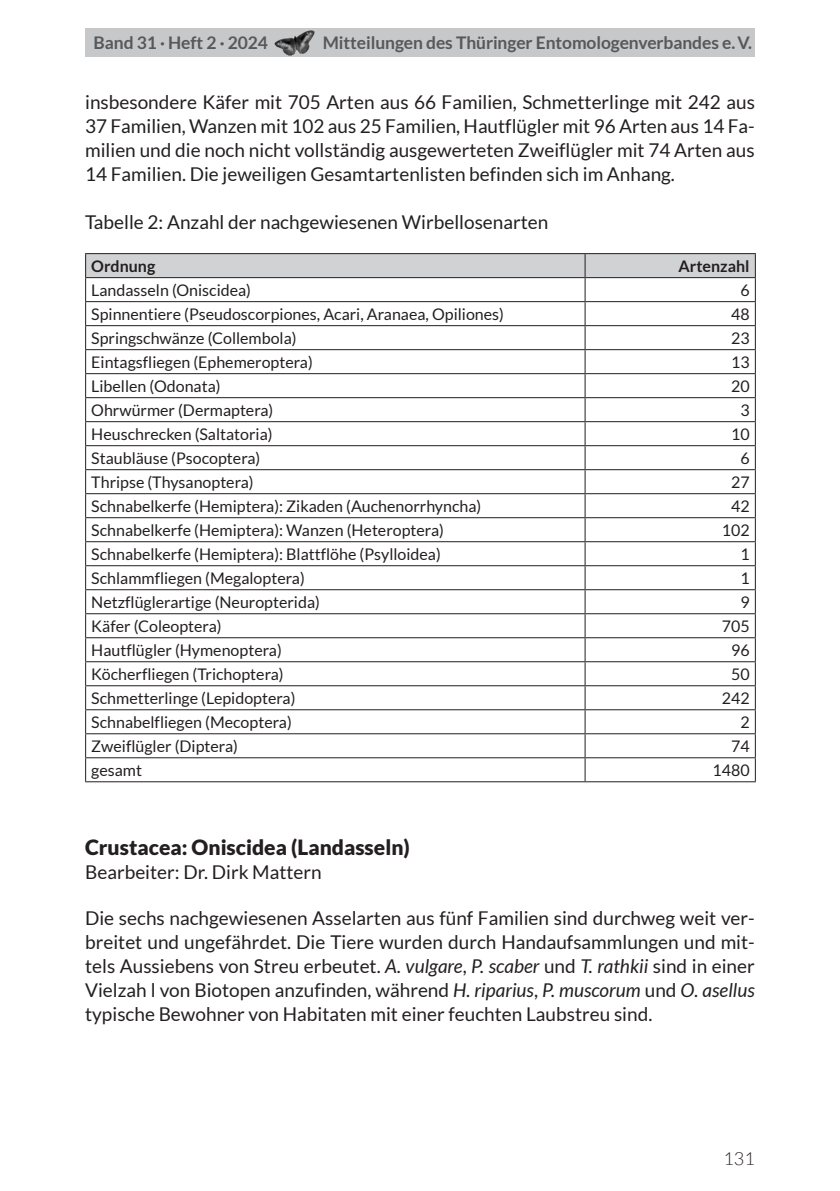
<style>
.page{position:relative;width:840px;height:1191px;background:#fff}
.page>*{position:absolute;margin:0;border:0;box-sizing:border-box;transform-origin:0 0}
.FT_head_kleiner{font:900 21px "Lato";color:#231f20}
.FT{font:19px/24px "Lato";color:#231f20;text-align:justify}
.t1{font:300 18px "Lato";color:#231f20}
.t2{font:700 17.4px "Lato";letter-spacing:-.005em;color:#57585a}
.FT-2{font:16px "Lato";color:#231f20}
.FT-3{font:700 16px "Lato";color:#231f20}
.s1{font-style:italic}
</style>
<div class="page">
<div style="left:85px;top:28px;width:669px;height:29px;background:#c7c8ca"></div>
<hr style="left:85px;top:253px;width:499px;height:1px;background:#231f20">
<hr style="left:584px;top:253px;width:171px;height:1px;background:#231f20">
<svg style="left:85px;top:254px;width:670px;height:527px"></svg>
<hr style="left:85px;top:781px;width:499px;height:1px;background:#231f20">
<hr style="left:584px;top:781px;width:171px;height:1px;background:#231f20">
<p class="t2" style="left:94px;top:33px;width:176px">Band 31 · Heft 2 · 2024</p>
<p class="t2" style="left:323px;top:33px;width:430px">Mitteilungen des Thüringer Entomologenverbandes e.V.</p>
<p class="FT" style="left:85px;top:90px;width:671px">insbesondere Käfer mit 705 Arten aus 66 Familien, Schmetterlinge mit 242 aus 37 Familien, Wanzen mit 102 aus 25 Familien, Hautflügler mit 96 Arten aus 14 Fa&shy;milien und die noch nicht vollständig ausgewerteten Zweiflügler mit 74 Arten aus 14 Familien. Die jeweiligen Gesamtartenlisten befinden sich im Anhang.</p>
<p class="FT" style="left:85px;top:210px;width:464px">Tabelle 2: Anzahl der nachgewiesenen Wirbellosenarten</p>
<p class="FT-3" style="left:91px;top:257px;width:65px">Ordnung</p>
<p class="FT-3" style="left:678px;top:257px;width:73px">Artenzahl</p>
<p class="FT-2" style="left:91px;top:281px;width:161px">Landasseln (Oniscidea)</p>
<p class="FT-2" style="left:740px;top:281px;width:11px">6</p>
<p class="FT-2" style="left:91px;top:305px;width:414px">Spinnentiere (Pseudoscorpiones, Acari, Aranaea, Opiliones)</p>
<p class="FT-2" style="left:730px;top:305px;width:20px">48</p>
<p class="FT-2" style="left:91px;top:329px;width:207px">Springschwänze (Collembola)</p>
<p class="FT-2" style="left:730px;top:329px;width:20px">23</p>
<p class="FT-2" style="left:91px;top:353px;width:223px">Eintagsfliegen (Ephemeroptera)</p>
<p class="FT-2" style="left:730px;top:353px;width:20px">13</p>
<p class="FT-2" style="left:91px;top:377px;width:131px">Libellen (Odonata)</p>
<p class="FT-2" style="left:730px;top:377px;width:20px">20</p>
<p class="FT-2" style="left:91px;top:401px;width:183px">Ohrwürmer (Dermaptera)</p>
<p class="FT-2" style="left:740px;top:401px;width:11px">3</p>
<p class="FT-2" style="left:91px;top:425px;width:183px">Heuschrecken (Saltatoria)</p>
<p class="FT-2" style="left:730px;top:425px;width:20px">10</p>
<p class="FT-2" style="left:91px;top:449px;width:170px">Staubläuse (Psocoptera)</p>
<p class="FT-2" style="left:740px;top:449px;width:11px">6</p>
<p class="FT-2" style="left:91px;top:473px;width:164px">Thripse (Thysanoptera)</p>
<p class="FT-2" style="left:730px;top:473px;width:20px">27</p>
<p class="FT-2" style="left:91px;top:497px;width:391px">Schnabelkerfe (Hemiptera): Zikaden (Auchenorrhyncha)</p>
<p class="FT-2" style="left:730px;top:497px;width:20px">42</p>
<p class="FT-2" style="left:91px;top:521px;width:354px">Schnabelkerfe (Hemiptera): Wanzen (Heteroptera)</p>
<p class="FT-2" style="left:721px;top:521px;width:29px">102</p>
<p class="FT-2" style="left:91px;top:545px;width:351px">Schnabelkerfe (Hemiptera): Blattflöhe (Psylloidea)</p>
<p class="FT-2" style="left:740px;top:545px;width:11px">1</p>
<p class="FT-2" style="left:91px;top:569px;width:215px">Schlammfliegen (Megaloptera)</p>
<p class="FT-2" style="left:740px;top:569px;width:11px">1</p>
<p class="FT-2" style="left:91px;top:593px;width:230px">Netzflüglerartige (Neuropterida)</p>
<p class="FT-2" style="left:740px;top:593px;width:11px">9</p>
<p class="FT-2" style="left:91px;top:617px;width:132px">Käfer (Coleoptera)</p>
<p class="FT-2" style="left:721px;top:617px;width:29px">705</p>
<p class="FT-2" style="left:91px;top:641px;width:192px">Hautflügler (Hymenoptera)</p>
<p class="FT-2" style="left:730px;top:641px;width:20px">96</p>
<p class="FT-2" style="left:91px;top:665px;width:194px">Köcherfliegen (Trichoptera)</p>
<p class="FT-2" style="left:730px;top:665px;width:20px">50</p>
<p class="FT-2" style="left:91px;top:689px;width:205px">Schmetterlinge (Lepidoptera)</p>
<p class="FT-2" style="left:721px;top:689px;width:29px">242</p>
<p class="FT-2" style="left:91px;top:713px;width:202px">Schnabelfliegen (Mecoptera)</p>
<p class="FT-2" style="left:740px;top:713px;width:11px">2</p>
<p class="FT-2" style="left:91px;top:737px;width:148px">Zweiflügler (Diptera)</p>
<p class="FT-2" style="left:730px;top:737px;width:20px">74</p>
<p class="FT-2" style="left:91px;top:761px;width:52px">gesamt</p>
<p class="FT-2" style="left:712px;top:761px;width:39px">1480</p>
<p class="FT_head_kleiner" style="left:85px;top:834px;width:326px">Crustacea: Oniscidea (Landasseln)</p>
<p class="FT" style="left:85px;top:859px;width:238px">Bearbeiter: Dr. Dirk Mattern</p>
<p class="FT" style="left:85px;top:906px;width:670px">Die sechs nachgewiesenen Asselarten aus fünf Familien sind durchweg weit ver&shy;breitet und ungefährdet. Die Tiere wurden durch Handaufsammlungen und mit&shy;tels Aussiebens von Streu erbeutet. <span class="s1">A. vulgare</span>, <span class="s1">P. scaber</span> und <span class="s1">T. rathkii</span> sind in einer Vielzah l von Biotopen anzufinden, während <span class="s1">H. riparius</span>, <span class="s1">P. muscorum</span> und <span class="s1">O. asellus </span>typische Bewohner von Habitaten mit einer feuchten Laubstreu sind.</p>
<p class="t1" style="left:723px;top:1149px;width:33px">131</p>
</div>
